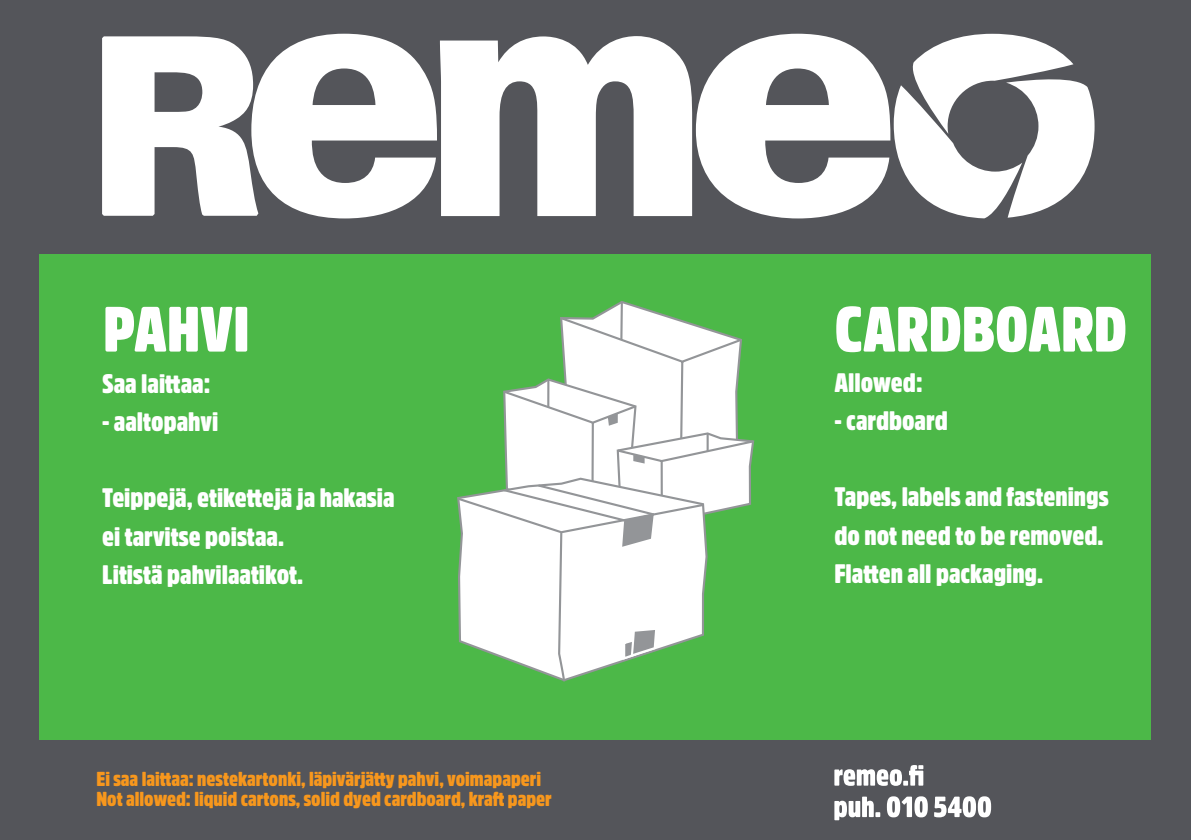
<style>
.page{position:relative;width:1191px;height:840px;background:#fff}
.page>*{position:absolute;margin:0;border:0;box-sizing:border-box;transform-origin:0 0}
.t1{font:900 63.2px "Amsi Pro Cond";color:#fff}
.t2{font:900 26.4px/38.2px "Amsi Pro Cond";color:#fff}
.t3{font:900 20px/20px "Amsi Pro Cond";color:#f7971d}
</style>
<div class="page">
<div style="left:0;top:0;width:1191px;height:839px;background:#54555a"></div>
<svg style="left:102px;top:34px;width:992px;height:184px;fill:#fff"></svg>
<div style="left:40px;top:254px;width:1111px;height:485px;background:#4cb848"></div>
<svg style="left:834px;top:765px;width:89px;height:20px"></svg>
<svg style="left:834px;top:796px;width:46px;height:23px"></svg>
<svg style="left:887px;top:796px;width:40px;height:20px"></svg>
<svg style="left:934px;top:796px;width:57px;height:20px"></svg>
<svg style="left:457px;top:490px;width:250px;height:146px"></svg>
<svg style="left:458px;top:497px;width:245px;height:184px;fill:#fff"></svg>
<svg style="left:501px;top:301px;width:254px;height:245px"></svg>
<svg style="left:621px;top:627px;width:36px;height:33px"></svg>
<h1 class="t1" style="left:103px;top:286px;width:148px">PAHVI</h1>
<h1 class="t1" style="left:834px;top:286px;width:294px">CARDBOARD</h1>
<p class="t2" style="left:102px;top:363px;width:110px">Saa laittaa:</p>
<p class="t2" style="left:102px;top:401px;width:118px">- aaltopahvi</p>
<p class="t2" style="left:834px;top:362px;width:90px">Allowed:</p>
<p class="t2" style="left:834px;top:400px;width:115px">- cardboard</p>
<p class="t2" style="left:102px;top:478px;width:294px">Teippejä, etikettejä ja hakasia ei tarvitse poistaa.<br>Litistä pahvilaatikot.</p>
<p class="t3" style="left:96px;top:768px;width:457px">Ei saa laittaa: nestekartonki, läpivärjätty pahvi, voimapaperi<br>Not allowed: liquid cartons, solid dyed cardboard, kraft paper</p>
<p class="t2" style="left:834px;top:477px;width:276px">Tapes, labels and fastenings do not need to be removed.<br>Flatten all packaging.</p>
</div>
